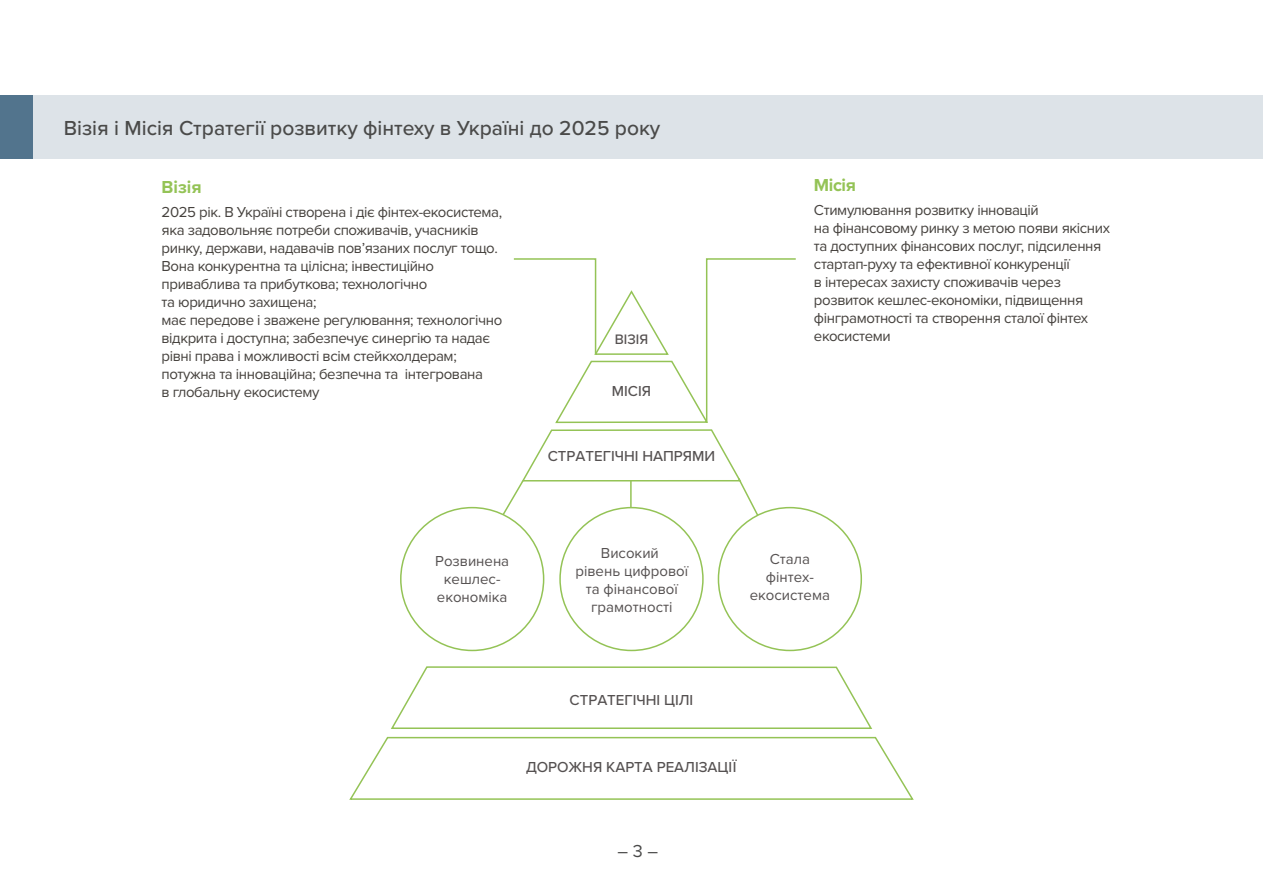
<style>
.page{position:relative;width:1263px;height:893px;background:#fff}
.page>*{position:absolute;margin:0;border:0;box-sizing:border-box;transform-origin:0 0}
.t1{font:500 21px "Proxima Nova";color:#4a4a49}
.t2{font:700 18px "Proxima Nova";letter-spacing:-.01em;color:#94c356}
.t3{font:18px "Proxima Nova";color:#4a4a49}
.t4{font:15px/18px "Proxima Nova";letter-spacing:-.025em;color:#45413d}
.t5{font:15px/18px "Proxima Nova";color:#555151;text-align:center}
.t6{font:500 15px "Proxima Nova";color:#555151}
.t7{font:500 14.25px "Proxima Nova";color:#555151}
</style>
<div class="page">
<svg style="left:487px;top:258px;width:309px;height:287px"></svg>
<svg style="left:391px;top:666px;width:481px;height:63px"></svg>
<svg style="left:349px;top:736px;width:565px;height:64px"></svg>
<div style="left:560px;top:508px;width:143px;height:142px;background:#fff;border-radius:50%"></div>
<div style="left:401px;top:508px;width:143px;height:142px;background:#fff;border-radius:50%"></div>
<div style="left:718px;top:508px;width:143px;height:142px;background:#fff;border-radius:50%"></div>
<div style="left:0;top:95px;width:1263px;height:64px;background:#dde3e8"></div>
<div style="left:0;top:95px;width:32px;height:64px;background:#52748d"></div>
<h1 class="t1" style="left:64px;top:116px;width:598px">Візія і Місія Стратегії розвитку фінтеху в Україні до 2025 року</h1>
<p class="t2" style="left:162px;top:177px;width:42px">Візія</p>
<p class="t4" style="left:162px;top:204px;width:342px">2025 рік. В Україні створена і діє фінтех-екосистема, яка задовольняє потреби споживачів, учасників ринку, держави, надавачів пов’язаних послуг тощо.<br>Вона конкурентна та цілісна; інвестиційно приваблива та прибуткова; технологічно<br>та юридично захищена;<br>має передове і зважене регулювання; технологічно відкрита і доступна; забезпечує синергію та надає рівні права і можливості всім стейкхолдерам; потужна та інноваційна; безпечна та інтегрована<br>в глобальну екосистему</p>
<p class="t7" style="left:615px;top:331px;width:35px">ВІЗІЯ</p>
<p class="t6" style="left:612px;top:382px;width:41px">МІСІЯ</p>
<p class="t6" style="left:548px;top:447px;width:169px">СТРАТЕГІЧНІ НАПРЯМИ</p>
<p class="t2" style="left:814px;top:175px;width:43px">Місія</p>
<p class="t4" style="left:814px;top:202px;width:297px">Стимулювання розвитку інновацій<br>на фінансовому ринку з метою появи якісних та доступних фінансових послуг, підсилення стартап-руху та ефективної конкуренції<br>в інтересах захисту споживачів через розвиток кешлес-економіки, підвищення фінграмотності та створення сталої фінтех екосистеми</p>
<p class="t5" style="left:435px;top:552px;width:75px">Розвинена кешлес&shy;економіка</p>
<p class="t5" style="left:575px;top:545px;width:114px">Високий<br>рівень цифрової та фінансової грамотності</p>
<p class="t5" style="left:750px;top:551px;width:82px">Стала фінтех&shy;екосистема</p>
<p class="t6" style="left:570px;top:691px;width:125px">СТРАТЕГІЧНІ ЦІЛІ</p>
<p class="t6" style="left:526px;top:758px;width:212px">ДОРОЖНЯ КАРТА РЕАЛІЗАЦІЇ</p>
<p class="t3" style="left:617px;top:840px;width:42px">– 3 –</p>
</div>
